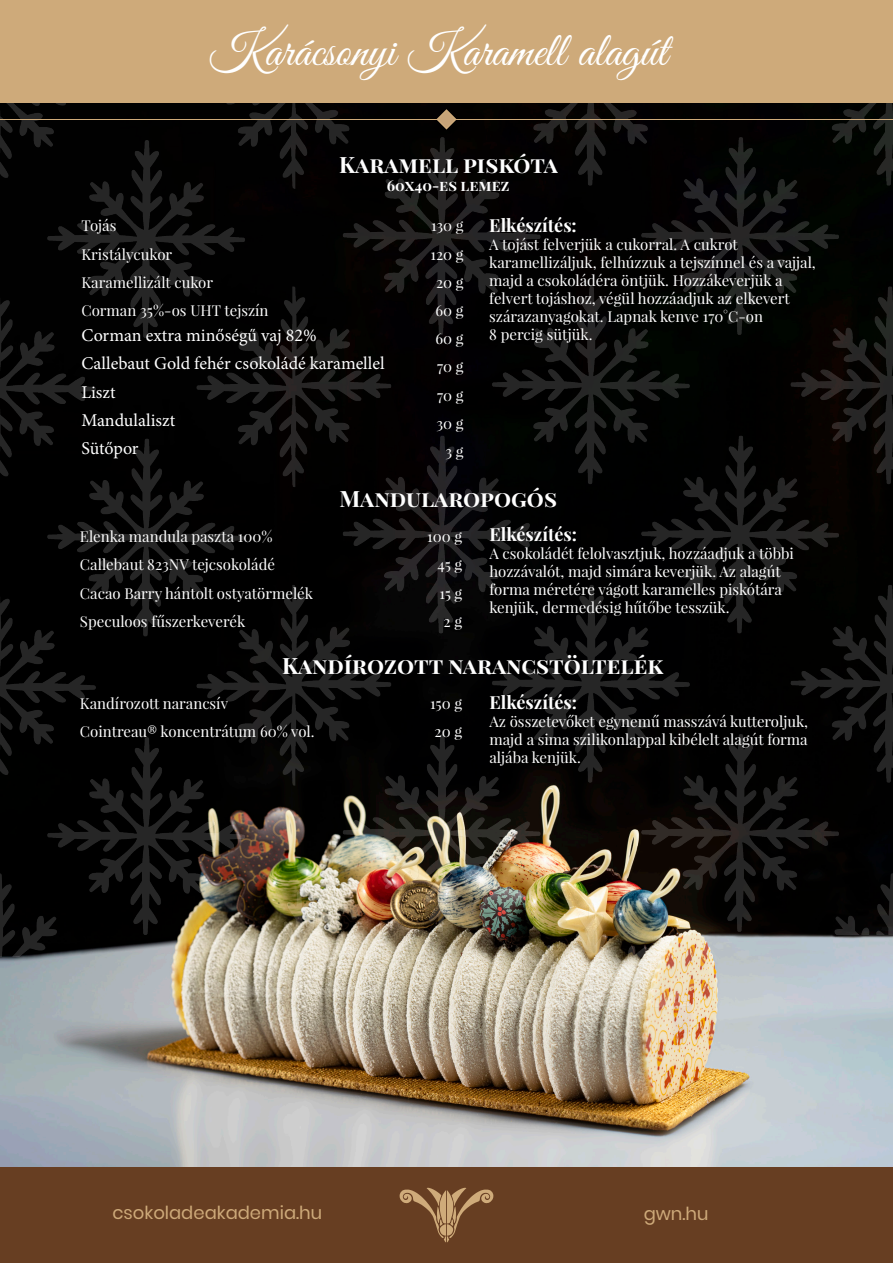
<style>
.page{position:relative;width:893px;height:1263px;background:#fff}
.page>*{position:absolute;margin:0;border:0;box-sizing:border-box;transform-origin:0 0}
.t1{font:48px "Great Vibes";color:#fff}
.t2{font:700 22.5px "Playfair Display SC";color:#fff}
.t3{font:18px "Minion Pro";color:#fff}
.t4{font:700 18px "Playfair Display";color:#fff}
.t5{font:18px "Poppins";color:#ceaa7a}
.t6{font:15px/18px "Playfair Display";color:#fff}
.t7{font:700 15px "Playfair Display SC";color:#fff}
</style>
<div class="page">
<img style="left:0;top:934px;width:893px;height:234px">
<img style="left:0;top:102px;width:893px;height:832px">
<div style="left:0;top:0;width:893px;height:102px;background:#ceaa7a"></div>
<hr style="left:0;top:119px;width:893px;height:1px;background:#ceaa7a">
<div style="left:0;top:1168px;width:893px;height:95px;background:#673e22"></div>
<svg style="left:435px;top:108px;width:23px;height:23px"></svg>
<svg style="left:399px;top:1187px;width:94px;height:55px"></svg>
<img style="left:0;top:874px;width:98px;height:82px">
<img style="left:793px;top:874px;width:100px;height:61px">
<img style="left:200px;top:892px;width:198px;height:105px">
<img style="left:492px;top:904px;width:198px;height:104px">
<p class="t1" style="left:210px;top:24px;width:459px">Karácsonyi Karamell alagút</p>
<p class="t2" style="left:339px;top:151px;width:220px">Karamell piskóta</p>
<p class="t7" style="left:387px;top:176px;width:124px">60x40-es lemez</p>
<p class="t6" style="left:81px;top:217px;width:37px">Tojás</p>
<p class="t6" style="left:431px;top:217px;width:34px">130 g</p>
<p class="t6" style="left:81px;top:245px;width:92px">Kristálycukor</p>
<p class="t6" style="left:430px;top:245px;width:35px">120 g</p>
<p class="t6" style="left:81px;top:273px;width:133px">Karamellizált cukor</p>
<p class="t6" style="left:436px;top:273px;width:29px">20 g</p>
<p class="t6" style="left:81px;top:301px;width:189px">Corman 35%-os UHT tejszín</p>
<p class="t6" style="left:435px;top:301px;width:30px">60 g</p>
<p class="t3" style="left:81px;top:323px;width:237px">Corman extra minőségű vaj 82%</p>
<p class="t6" style="left:435px;top:330px;width:30px">60 g</p>
<p class="t3" style="left:81px;top:351px;width:305px">Callebaut Gold fehér csokoládé karamellel</p>
<p class="t6" style="left:437px;top:358px;width:28px">70 g</p>
<p class="t3" style="left:81px;top:380px;width:36px">Liszt</p>
<p class="t6" style="left:437px;top:386px;width:28px">70 g</p>
<p class="t3" style="left:81px;top:408px;width:95px">Mandulaliszt</p>
<p class="t6" style="left:436px;top:414px;width:29px">30 g</p>
<p class="t3" style="left:81px;top:436px;width:59px">Sütőpor</p>
<p class="t6" style="left:445px;top:442px;width:20px">3 g</p>
<p class="t4" style="left:489px;top:214px;width:89px">Elkészítés:</p>
<p class="t6" style="left:489px;top:235px;width:328px">A tojást felverjük a cukorral. A cukrot karamellizáljuk, felhúzzuk a tejszínnel és a vajjal, majd a csokoládéra öntjük. Hozzákeverjük a felvert tojáshoz, végül hozzáadjuk az elkevert szárazanyagokat. Lapnak kenve 170°C-on<br>8 percig sütjük.</p>
<p class="t2" style="left:339px;top:484px;width:219px">Mandularopogós</p>
<p class="t6" style="left:80px;top:527px;width:194px">Elenka mandula paszta 100%</p>
<p class="t6" style="left:427px;top:527px;width:37px">100 g</p>
<p class="t6" style="left:80px;top:556px;width:196px">Callebaut 823NV tejcsokoládé</p>
<p class="t6" style="left:437px;top:556px;width:26px">45 g</p>
<p class="t6" style="left:80px;top:584px;width:235px">Cacao Barry hántolt ostyatörmelék</p>
<p class="t6" style="left:439px;top:584px;width:24px">15 g</p>
<p class="t6" style="left:80px;top:612px;width:167px">Speculoos fűszerkeverék</p>
<p class="t6" style="left:444px;top:612px;width:20px">2 g</p>
<p class="t4" style="left:489px;top:523px;width:89px">Elkészítés:</p>
<p class="t6" style="left:489px;top:545px;width:306px">A csokoládét felolvasztjuk, hozzáadjuk a többi hozzávalót, majd simára keverjük. Az alagút forma méretére vágott karamelles piskótára kenjük, dermedésig hűtőbe tesszük.</p>
<p class="t2" style="left:282px;top:652px;width:383px">Kandírozott narancstöltelék</p>
<p class="t6" style="left:80px;top:694px;width:150px">Kandírozott narancsív</p>
<p class="t6" style="left:430px;top:694px;width:34px">150 g</p>
<p class="t6" style="left:80px;top:722px;width:236px">Cointreau® koncentrátum 60% vol.</p>
<p class="t6" style="left:435px;top:722px;width:29px">20 g</p>
<p class="t4" style="left:489px;top:691px;width:89px">Elkészítés:</p>
<p class="t6" style="left:489px;top:713px;width:320px;text-align:justify">Az összetevőket egynemű masszává kutteroljuk, majd a sima szilikonlappal kibélelt alagút forma aljába kenjük.</p>
<p class="t5" style="left:112px;top:1202px;width:211px">csokoladeakademia.hu</p>
<p class="t5" style="left:644px;top:1203px;width:66px">gwn.hu</p>
</div>
